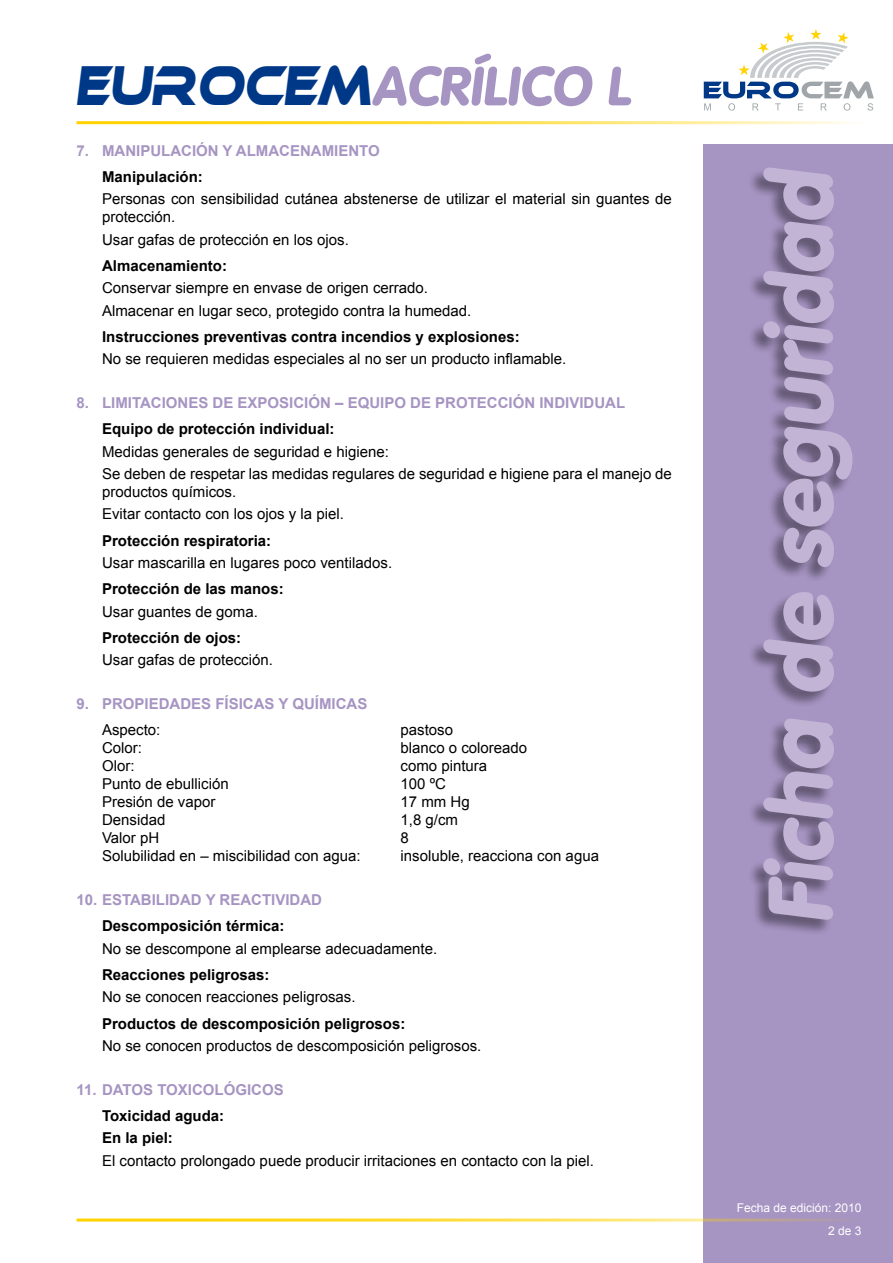
<style>
.page{position:relative;width:893px;height:1263px;background:#fff}
.page>*{position:absolute;margin:0;border:0;box-sizing:border-box;transform-origin:0 0}
.t1{font:900 90px "VAG Rounded Std";color:#c1b4d5}
.t2{font:900 54px "VAG Rounded Std";color:#a694c2}
.t3{font:15px/22.2px "Arial";color:#000}
.t4{font:700 15px/22.2px "Arial";color:#000}
.t5{font:700 15px "Arial";color:#a694c2}
.t6{font:12px/23px "Arial";color:#fff;text-align:right}
.s1{font-family:"Ethnocentric";font-weight:400;color:#003888}
</style>
<div class="page">
<div style="left:704px;top:145px;width:189px;height:1118px;background:#a694c2"></div>
<hr style="left:77px;top:1218px;width:816px;height:3px;background:#ffd300">
<hr style="left:77px;top:121px;width:816px;height:3px;background:#ffd300">
<div style="left:747px;top:168px;width:105px;height:768px;background:#000;opacity:.4"></div>
<svg style="left:704px;top:29px;width:170px;height:82px"></svg>
<h2 class="t2" style="left:77px;top:54px;width:563px"><span class="s1">EUROCEM</span>ACRÍLICO L</h2>
<p class="t5" style="left:77px;top:140px;width:305px">7. MANIPULACIÓN Y ALMACENAMIENTO</p>
<p class="t4" style="left:102px;top:166px;width:102px">Manipulación:</p>
<p class="t3" style="left:102px;top:190px;width:571px;line-height:18px">Personas con sensibilidad cutánea abstenerse de utilizar el material sin guantes de protección.</p>
<p class="t3" style="left:102px;top:228px;width:248px">Usar gafas de protección en los ojos.</p>
<p class="t4" style="left:102px;top:255px;width:127px">Almacenamiento:</p>
<p class="t3" style="left:102px;top:277px;width:371px">Conservar siempre en envase de origen cerrado.<br>Almacenar en lugar seco, protegido contra la humedad.</p>
<p class="t4" style="left:102px;top:326px;width:419px">Instrucciones preventivas contra incendios y explosiones:</p>
<p class="t3" style="left:102px;top:348px;width:466px">No se requieren medidas especiales al no ser un producto inflamable.</p>
<p class="t5" style="left:77px;top:393px;width:550px">8. LIMITACIONES DE EXPOSICIÓN – EQUIPO DE PROTECCIÓN INDIVIDUAL</p>
<p class="t4" style="left:102px;top:418px;width:234px">Equipo de protección individual:</p>
<p class="t3" style="left:102px;top:440px;width:571px">Medidas generales de seguridad e higiene:<br>Se deben de respetar las medidas regulares de seguridad e higiene para el manejo de</p>
<p class="t3" style="left:102px;top:481px;width:243px">productos químicos.<br>Evitar contacto con los ojos y la piel.</p>
<p class="t4" style="left:102px;top:530px;width:171px">Protección respiratoria:</p>
<p class="t3" style="left:102px;top:552px;width:292px">Usar mascarilla en lugares poco ventilados.</p>
<p class="t4" style="left:102px;top:578px;width:183px">Protección de las manos:</p>
<p class="t3" style="left:102px;top:600px;width:157px">Usar guantes de goma.</p>
<p class="t4" style="left:102px;top:627px;width:141px">Protección de ojos:</p>
<p class="t3" style="left:102px;top:649px;width:172px">Usar gafas de protección.</p>
<p class="t5" style="left:77px;top:694px;width:292px">9. PROPIEDADES FÍSICAS Y QUÍMICAS</p>
<p class="t3" style="left:102px;top:719px;width:60px">Aspecto:</p>
<p class="t3" style="left:401px;top:719px;width:54px">pastoso</p>
<p class="t3" style="left:102px;top:737px;width:42px">Color:</p>
<p class="t3" style="left:401px;top:737px;width:128px">blanco o coloreado</p>
<p class="t3" style="left:102px;top:755px;width:34px">Olor:</p>
<p class="t3" style="left:401px;top:755px;width:88px">como pintura</p>
<p class="t3" style="left:102px;top:773px;width:128px">Punto de ebullición</p>
<p class="t3" style="left:401px;top:773px;width:47px">100 ºC</p>
<p class="t3" style="left:102px;top:791px;width:115px">Presión de vapor</p>
<p class="t3" style="left:401px;top:791px;width:71px">17 mm Hg</p>
<p class="t3" style="left:102px;top:809px;width:65px">Densidad</p>
<p class="t3" style="left:401px;top:809px;width:59px">1,8 g/cm</p>
<p class="t3" style="left:102px;top:827px;width:59px">Valor pH</p>
<p class="t3" style="left:401px;top:827px;width:10px">8</p>
<p class="t3" style="left:102px;top:845px;width:260px">Solubilidad en – miscibilidad con agua:</p>
<p class="t3" style="left:401px;top:845px;width:200px">insoluble, reacciona con agua</p>
<p class="t5" style="left:77px;top:890px;width:247px">10. ESTABILIDAD Y REACTIVIDAD</p>
<p class="t4" style="left:102px;top:915px;width:184px">Descomposición térmica:</p>
<p class="t3" style="left:102px;top:937px;width:337px">No se descompone al emplearse adecuadamente.</p>
<p class="t4" style="left:102px;top:964px;width:169px">Reacciones peligrosas:</p>
<p class="t3" style="left:102px;top:986px;width:255px">No se conocen reacciones peligrosas.</p>
<p class="t4" style="left:102px;top:1013px;width:305px">Productos de descomposición peligrosos:</p>
<p class="t3" style="left:102px;top:1035px;width:381px">No se conocen productos de descomposición peligrosos.</p>
<p class="t5" style="left:77px;top:1079px;width:209px">11. DATOS TOXICOLÓGICOS</p>
<p class="t4" style="left:102px;top:1105px;width:124px">Toxicidad aguda:<br>En la piel:</p>
<p class="t3" style="left:102px;top:1149px;width:493px">El contacto prolongado puede producir irritaciones en contacto con la piel.</p>
<h1 class="t1" style="left:746px;top:924px;width:767px;rotate:-90deg">Ficha de seguridad</h1>
<p class="t6" style="left:737px;top:1196px;width:126px">Fecha de edición: 2010<br>2 de 3</p>
</div>
